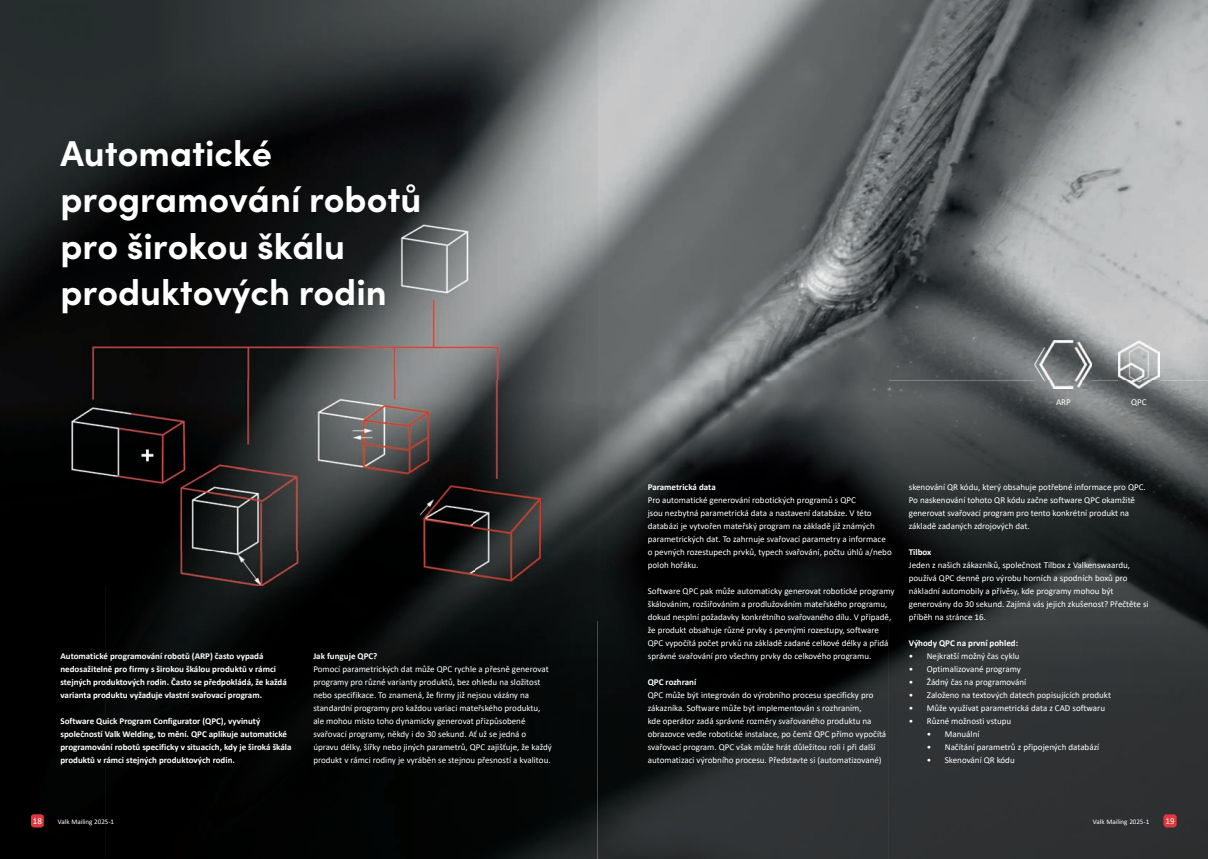
<style>
.page{position:relative;width:1208px;height:859px;background:#fff}
.page>*{position:absolute;margin:0;border:0;box-sizing:border-box;transform-origin:0 0}
.t1{font:700 36px/46px "Sofia Pro";color:#fff}
.t2{font:9px/13px "Calibri";color:#fff}
.t3{font:700 9px/13px "Calibri";color:#fff}
.t4{font:7px "Calibri";color:#fff}
</style>
<div class="page">
<img style="left:597px;top:0;width:611px;height:619px">
<img style="left:597px;top:619px;width:611px;height:240px">
<img style="left:1093px;top:819px;width:55px;height:6px">
<img style="left:0;top:0;width:597px;height:242px">
<img style="left:541px;top:242px;width:56px;height:139px">
<img style="left:0;top:242px;width:72px;height:139px">
<img style="left:528px;top:381px;width:69px;height:478px">
<div style="left:0;top:381px;width:105px;height:478px;background:#000"></div>
<img style="left:105px;top:586px;width:423px;height:273px">
<img style="left:58px;top:819px;width:56px;height:6px">
<img style="left:1035px;top:340px;width:57px;height:48px">
<img style="left:1118px;top:340px;width:41px;height:48px">
<img style="left:72px;top:225px;width:469px;height:361px">
<div style="left:31px;top:814px;width:13px;height:13px;background:#e1373d;border-radius:3px"></div>
<div style="left:1163px;top:814px;width:13px;height:13px;background:#e1373d;border-radius:3px"></div>
<h1 class="t1" style="left:60px;top:128px;width:362px">Automatické programování robotů pro širokou škálu produktových rodin</h1>
<p class="t2" style="left:1056px;top:395px;width:16px">ARP</p>
<p class="t2" style="left:1131px;top:395px;width:17px">QPC</p>
<p class="t3" style="left:60px;top:650px;width:228px">Automatické programování robotů (ARP) často vypadá nedosažitelně pro firmy s širokou škálou produktů v rámci stejných produktových rodin. Často se předpokládá, že každá varianta produktu vyžaduje vlastní svařovací program.</p>
<p class="t3" style="left:60px;top:715px;width:233px">Software Quick Program Configurator (QPC), vyvinutý společností Valk Welding, to mění. QPC aplikuje automatické programování robotů specificky v situacích, kdy je široká škála produktů v rámci stejných produktových rodin.</p>
<p class="t3" style="left:313px;top:650px;width:66px">Jak funguje QPC?</p>
<p class="t2" style="left:313px;top:663px;width:240px">Pomocí parametrických dat může QPC rychle a přesně generovat programy pro různé varianty produktů, bez ohledu na složitost nebo specifikace. To znamená, že firmy již nejsou vázány na standardní programy pro každou variaci mateřského produktu, ale mohou místo toho dynamicky generovat přizpůsobené svařovací programy, někdy i do 30 sekund. Ať už se jedná o úpravu délky, šířky nebo jiných parametrů, QPC zajišťuje, že každý produkt v rámci rodiny je vyráběn se stejnou přesností a kvalitou.</p>
<p class="t3" style="left:648px;top:480px;width:69px">Parametrická data</p>
<p class="t2" style="left:648px;top:493px;width:245px">Pro automatické generování robotických programů s QPC<br>jsou nezbytná parametrická data a nastavení databáze. V této databázi je vytvořen mateřský program na základě již známých parametrických dat. To zahrnuje svařovací parametry a informace o pevných rozestupech prvků, typech svařování, počtu úhlů a/nebo poloh hořáku.</p>
<p class="t2" style="left:648px;top:584px;width:248px">Software QPC pak může automaticky generovat robotické programy škálováním, rozšiřováním a prodlužováním mateřského programu, dokud nesplní požadavky konkrétního svařovaného dílu. V případě, že produkt obsahuje různé prvky s pevnými rozestupy, software QPC vypočítá počet prvků na základě zadané celkové délky a přidá správné svařování pro všechny prvky do celkového programu.</p>
<p class="t3" style="left:648px;top:675px;width:50px">QPC rozhraní</p>
<p class="t2" style="left:648px;top:688px;width:240px">QPC může být integrován do výrobního procesu specificky pro zákazníka. Software může být implementován s rozhraním,<br>kde operátor zadá správné rozměry svařovaného produktu na obrazovce vedle robotické instalace, po čemž QPC přímo vypočítá svařovací program. QPC však může hrát důležitou roli i při další automatizaci výrobního procesu. Představte si (automatizované)</p>
<p class="t2" style="left:909px;top:480px;width:238px">skenování QR kódu, který obsahuje potřebné informace pro QPC.<br>Po naskenování tohoto QR kódu začne software QPC okamžitě generovat svařovací program pro tento konkrétní produkt na základě zadaných zdrojových dat.</p>
<p class="t3" style="left:909px;top:545px;width:24px">Tilbox</p>
<p class="t2" style="left:909px;top:558px;width:241px">Jeden z našich zákazníků, společnost Tilbox z Valkenswaardu, používá QPC denně pro výrobu horních a spodních boxů pro nákladní automobily a přívěsy, kde programy mohou být generovány do 30 sekund. Zajímá vás jejich zkušenost? Přečtěte si příběh na stránce 16.</p>
<p class="t3" style="left:909px;top:636px;width:111px">Výhody QPC na první pohled:</p>
<p class="t2" style="left:909px;top:649px;width:112px">• Nejkratší možný čas cyklu</p>
<p class="t2" style="left:909px;top:662px;width:113px">• Optimalizované programy</p>
<p class="t2" style="left:909px;top:675px;width:119px">• Žádný čas na programování</p>
<p class="t2" style="left:909px;top:688px;width:204px">• Založeno na textových datech popisujících produkt</p>
<p class="t2" style="left:909px;top:701px;width:198px">• Může využívat parametrická data z CAD softwaru</p>
<p class="t2" style="left:909px;top:714px;width:104px">• Různé možnosti vstupu</p>
<p class="t2" style="left:927px;top:727px;width:54px">• Manuální</p>
<p class="t2" style="left:927px;top:740px;width:174px">• Načítání parametrů z připojených databází</p>
<p class="t2" style="left:927px;top:753px;width:89px">• Skenování QR kódu</p>
<p class="t2" style="left:33px;top:814px;width:11px">18</p>
<p class="t4" style="left:58px;top:817px;width:58px">Valk Mailing 2025-1</p>
<p class="t4" style="left:1093px;top:817px;width:58px">Valk Mailing 2025-1</p>
<p class="t2" style="left:1165px;top:814px;width:11px">19</p>
</div>
